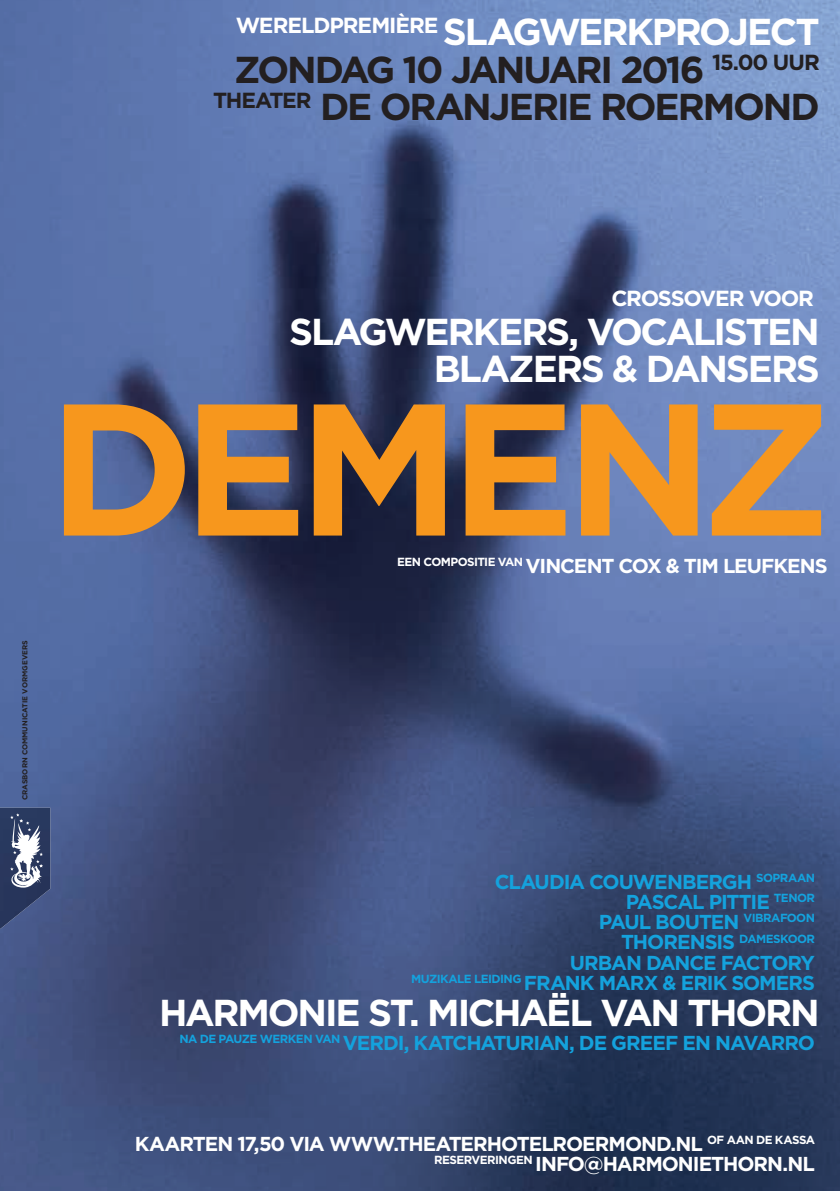
<style>
.page{position:relative;width:840px;height:1191px;background:#fff}
.page>*{position:absolute;margin:0;border:0;box-sizing:border-box;transform-origin:0 0}
.t1{font:700 187.2px "Gotham";letter-spacing:-.06em;color:#f7971d}
.t2{font:700 37.4px/37.4px "Gotham";letter-spacing:-.06em;color:#231f20;text-align:right}
.t3{font:700 37.4px/37.4px "Gotham";letter-spacing:-.06em;color:#fff;text-align:right}
.t4{font:700 21.8px "Gotham";letter-spacing:-.06em;color:#fff}
.t5{font:700 20.2px/20.2px "Gotham";letter-spacing:-.055em;color:#14a2dd;text-align:right}
.t6{font:700 20.2px/20.2px "Gotham";letter-spacing:-.05em;color:#fff;text-align:right}
.t7{font:700 7.2px "Gotham";color:#231f20}
.s1{color:#fff}
</style>
<div class="page">
<img style="left:0;top:0;width:839px;height:1191px">
<img style="left:0;top:807px;width:50px;height:122px">
<svg style="left:8px;top:813px;width:35px;height:74px"></svg>
<h2 class="t2" style="left:213px;top:13px;width:608px"><sup>WERELDPREMIÈRE</sup> <span class="s1">SLAGWERKPROJECT<br></span>ZONDAG 10 JANUARI 2016 <sup>15.00</sup> <sup>UUR<br>THEATER</sup> DE ORANJERIE ROERMOND</h2>
<p class="t7" style="left:20px;top:800px;width:162px;rotate:-90deg">CRASBORN COMMUNICATIE VORMGEVERS</p>
<p class="t4" style="left:611px;top:283px;width:204px">CROSSOVER VOOR</p>
<h2 class="t3" style="left:289px;top:312px;width:532px">SLAGWERKERS, VOCALISTEN<br>BLAZERS &amp; DANSERS</h2>
<h1 class="t1" style="left:48px;top:345px;width:785px">DEMENZ</h1>
<p class="t6" style="left:397px;top:555px;width:432px"><sup>EEN</sup> <sup>COMPOSITIE</sup> <sup>VAN</sup> VINCENT COX &amp; TIM LEUFKENS</p>
<p class="t5" style="left:411px;top:871px;width:405px">CLAUDIA COUWENBERGH <sup>SOPRAAN<br></sup>PASCAL PITTIE <sup>TENOR<br></sup>PAUL BOUTEN <sup>VIBRAFOON<br></sup>THORENSIS <sup>DAMESKOOR<br></sup>URBAN DANCE FACTORY<br><sup>MUZIKALE</sup> <sup>LEIDING</sup> FRANK MARX &amp; ERIK SOMERS</p>
<h2 class="t3" style="left:159px;top:994px;width:661px">HARMONIE ST. MICHAËL VAN THORN</h2>
<p class="t5" style="left:179px;top:1032px;width:636px"><sup>NA</sup> <sup>DE</sup> <sup>PAUZE</sup> <sup>WERKEN</sup> <sup>VAN</sup> VERDI, KATCHATURIAN, DE GREEF EN NAVARRO</p>
<p class="t6" style="left:135px;top:1133px;width:681px">KAARTEN 17,50 VIA WWW.THEATERHOTELROERMOND.NL <sup>OF</sup> <sup>AAN</sup> <sup>DE</sup> <sup>KASSA<br>RESERVERINGEN</sup> INFO@HARMONIETHORN.NL</p>
</div>
